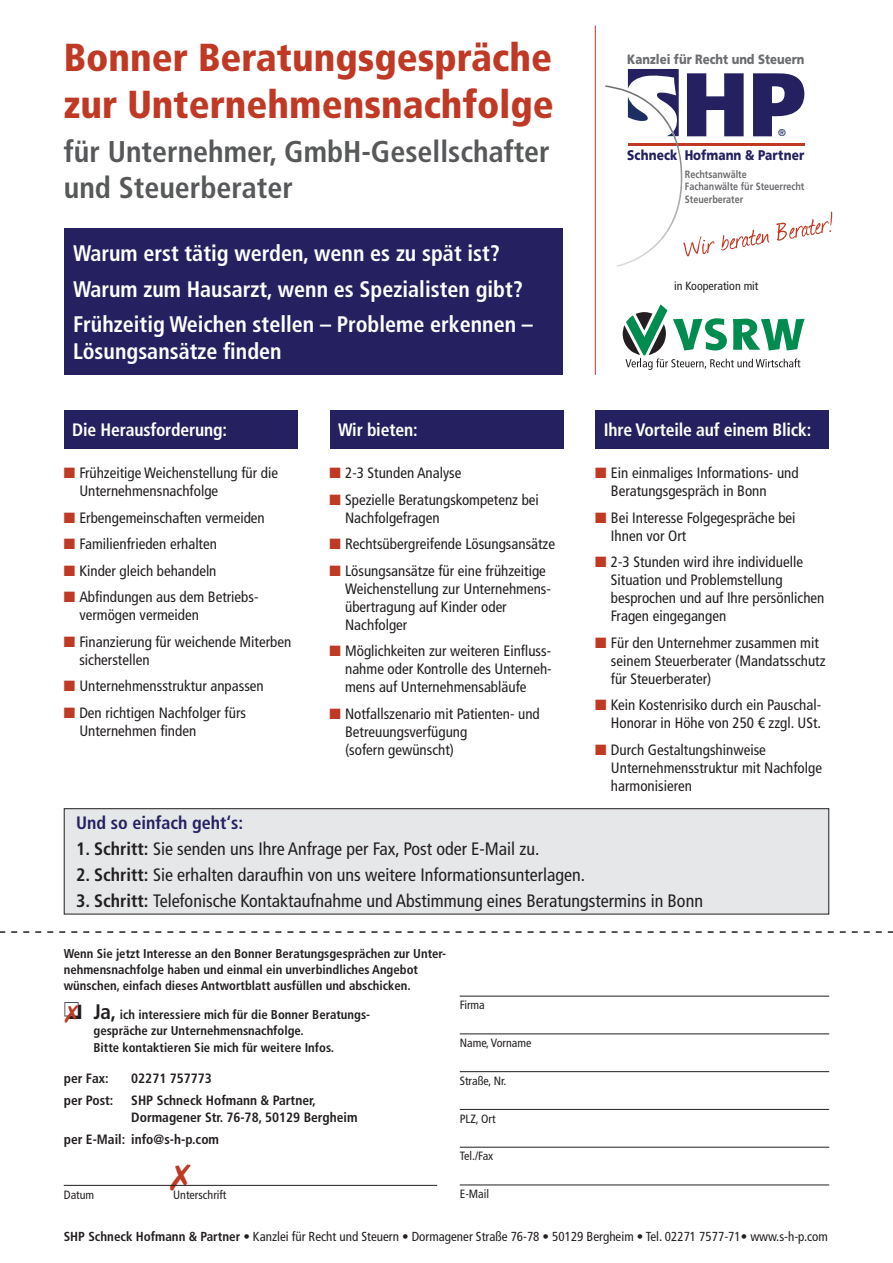
<style>
.page{position:relative;width:893px;height:1263px;background:#fff}
.page>*{position:absolute;margin:0;border:0;box-sizing:border-box;transform-origin:0 0}
.t1{font:900 condensed 39px/46.8px "Frutiger LT Std";color:#bf3924}
.t2{font:700 condensed 30px/36px "Frutiger LT Std";color:#57585a}
.t3{font:700 condensed 22.5px/27px "Frutiger LT Std";color:#fff}
.syntax01{font:condensed 18px "Frutiger LT Std";color:#231f20}
.t4{font:700 condensed 18px "Frutiger LT Std";letter-spacing:-.01em;color:#fff}
.syntax01-2{font:700 condensed 18px "Frutiger LT Std";color:#252161}
.t5{font:condensed 15px/18px "Frutiger LT Std";color:#231f20}
.t6{font:900 13.95px "Frutiger LT Std";color:#252161;scale:.85 1}
.t7{font:700 condensed 13.5px/17.4px "Frutiger LT Std";color:#231f20}
.t8{font:900 13.5px "Frutiger LT Std";color:#6c6d70;scale:.85 1}
.t9{font:condensed 13.05px "Frutiger LT Std";color:#231f20}
.t10{font:700 condensed 12.75px/16.2px "Frutiger LT Std";color:#231f20}
.t11{font:condensed 12px "Frutiger LT Std";color:#231f20}
.t12{font:700 10.5px/12.6px "Frutiger LT Std";color:#6c6d70;scale:.85 1}
.t13{font:9.9px "Frutiger LT Std";color:#1d2f62}
.s1{color:#bf3924}
.s2{font-weight:700}
.s3{font-size:21px}
</style>
<div class="page">
<hr style="left:460px;top:996px;width:369px;height:1px;background:#231f20">
<hr style="left:460px;top:1033px;width:369px;height:1px;background:#231f20">
<hr style="left:460px;top:1071px;width:369px;height:1px;background:#231f20">
<hr style="left:460px;top:1109px;width:369px;height:1px;background:#231f20">
<hr style="left:460px;top:1147px;width:369px;height:1px;background:#231f20">
<hr style="left:460px;top:1184px;width:369px;height:1px;background:#231f20">
<svg style="left:0;top:931px;width:893px;height:2px"></svg>
<hr style="left:64px;top:1185px;width:373px;height:1px;background:#231f20">
<div style="left:64px;top:410px;width:234px;height:39px;background:#252161"></div>
<div style="left:595px;top:410px;width:234px;height:39px;background:#252161"></div>
<div style="left:330px;top:410px;width:233px;height:39px;background:#252161"></div>
<div style="left:64px;top:809px;width:765px;height:105px;background:#e6e7e9"></div>
<div style="left:64px;top:808px;width:765px;height:106px;border:1px solid #231f20"></div>
<hr style="left:595px;top:26px;width:1px;height:349px;background:#bf3924">
<div style="left:64px;top:228px;width:499px;height:147px;background:#252161"></div>
<svg style="left:623px;top:304px;width:182px;height:66px"></svg>
<svg style="left:605px;top:69px;width:227px;height:198px"></svg>
<svg style="left:170px;top:1184px;width:21px;height:2px"></svg>
<p class="t1" style="left:64px;top:34px;width:491px">Bonner Beratungsgespräche zur Unternehmensnachfolge</p>
<p class="t2" style="left:64px;top:134px;width:488px">für Unternehmer, GmbH-Gesellschafter und Steuerberater</p>
<p class="t3" style="left:73px;top:240px;width:429px">Warum erst tätig werden, wenn es zu spät ist?</p>
<p class="t3" style="left:73px;top:275px;width:452px">Warum zum Hausarzt, wenn es Spezialisten gibt?</p>
<p class="t3" style="left:73px;top:311px;width:461px">Frühzeitig Weichen stellen – Probleme erkennen –<br>Lösungsansätze finden</p>
<p class="t8" style="left:627px;top:51px;width:210px">Kanzlei für Recht und Steuern</p>
<p class="t13" style="left:778px;top:127px;width:9px">®</p>
<p class="t6" style="left:627px;top:147px;width:210px">Schneck Hofmann &amp; Partner</p>
<p class="t12" style="left:685px;top:168px;width:142px">Rechtsanwälte<br>Fachanwälte für Steuerrecht<br>Steuerberater</p>
<p class="t11" style="left:674px;top:279px;width:86px">in Kooperation mit</p>
<p class="t4" style="left:72px;top:419px;width:156px">Die Herausforderung:</p>
<p class="t4" style="left:338px;top:419px;width:81px">Wir bieten:</p>
<p class="t4" style="left:604px;top:419px;width:209px">Ihre Vorteile auf einem Blick:</p>
<p class="t5" style="left:79px;top:464px;width:200px;text-indent:-16px"><span class="s1">■</span> Frühzeitige Weichenstellung für die<br>Unternehmensnachfolge</p>
<p class="t5" style="left:64px;top:508px;width:203px"><span class="s1">■</span> Erbengemeinschaften vermeiden</p>
<p class="t5" style="left:64px;top:535px;width:155px"><span class="s1">■</span> Familienfrieden erhalten</p>
<p class="t5" style="left:64px;top:561px;width:154px"><span class="s1">■</span> Kinder gleich behandeln</p>
<p class="t5" style="left:79px;top:588px;width:181px;text-indent:-16px"><span class="s1">■</span> Abfindungen aus dem Betriebs&shy;vermögen vermeiden</p>
<p class="t5" style="left:79px;top:632px;width:213px;text-indent:-16px"><span class="s1">■</span> Finanzierung für weichende Miterben sicherstellen</p>
<p class="t5" style="left:64px;top:677px;width:201px"><span class="s1">■</span> Unternehmensstruktur anpassen</p>
<p class="t5" style="left:79px;top:703px;width:168px;text-indent:-16px"><span class="s1">■</span> Den richtigen Nachfolger fürs<br>Unternehmen finden</p>
<p class="t5" style="left:330px;top:464px;width:133px"><span class="s1">■</span> 2-3 Stunden Analyse</p>
<p class="t5" style="left:345px;top:490px;width:195px;text-indent:-16px"><span class="s1">■</span> Spezielle Beratungskompetenz bei<br>Nachfolgefragen</p>
<p class="t5" style="left:330px;top:535px;width:227px"><span class="s1">■</span> Rechtsübergreifende Lösungsansätze</p>
<p class="t5" style="left:345px;top:561px;width:207px;text-indent:-16px"><span class="s1">■</span> Lösungsansätze für eine frühzeitige<br>Weichenstellung zur Unternehmens&shy;übertragung auf Kinder oder<br>Nachfolger</p>
<p class="t5" style="left:345px;top:642px;width:208px;text-align:justify;text-indent:-16px"><span class="s1">■</span> Möglichkeiten zur weiteren Einfluss&shy;nahme oder Kontrolle des Unterneh&shy;mens auf Unternehmensabläufe</p>
<p class="t5" style="left:345px;top:704px;width:196px;text-indent:-16px"><span class="s1">■</span> Notfallszenario mit Patienten- und<br>Betreuungsverfügung<br>(sofern gewünscht)</p>
<p class="t5" style="left:611px;top:464px;width:189px;text-indent:-16px"><span class="s1">■</span> Ein einmaliges Informations- und<br>Beratungsgespräch in Bonn</p>
<p class="t5" style="left:611px;top:508px;width:186px;text-indent:-16px"><span class="s1">■</span> Bei Interesse Folgegespräche bei<br>Ihnen vor Ort</p>
<p class="t5" style="left:611px;top:553px;width:215px;text-indent:-16px"><span class="s1">■</span> 2-3 Stunden wird ihre individuelle<br>Situation und Problemstellung besprochen und auf Ihre persönlichen<br>Fragen eingegangen</p>
<p class="t5" style="left:611px;top:633px;width:216px;text-indent:-16px"><span class="s1">■</span> Für den Unternehmer zusammen mit seinem Steuerberater (Mandatsschutz für Steuerberater)</p>
<p class="t5" style="left:595px;top:696px;width:227px;text-align:right"><span class="s1">■</span> Kein Kostenrisiko durch ein Pauschal-<br>Honorar in Höhe von 250 € zzgl. USt.</p>
<p class="t5" style="left:611px;top:740px;width:213px;text-indent:-16px"><span class="s1">■</span> Durch Gestaltungshinweise<br>Unternehmensstruktur mit Nachfolge harmonisieren</p>
<p class="syntax01-2" style="left:76px;top:812px;width:168px">Und so einfach geht‘s:</p>
<p class="syntax01" style="left:76px;top:838px;width:465px"><span class="s2">1. Schritt:</span> Sie senden uns Ihre Anfrage per Fax, Post oder E-Mail zu.</p>
<p class="syntax01" style="left:76px;top:864px;width:510px"><span class="s2">2. Schritt:</span> Sie erhalten daraufhin von uns weitere Informationsunterlagen.</p>
<p class="syntax01" style="left:76px;top:890px;width:628px"><span class="s2">3. Schritt:</span> Telefonische Kontaktaufnahme und Abstimmung eines Beratungstermins in Bonn</p>
<p class="t10" style="left:64px;top:945px;width:384px">Wenn Sie jetzt Interesse an den Bonner Beratungsgesprächen zur Unter&shy;nehmensnachfolge haben und einmal ein unverbindliches Angebot wünschen, einfach dieses Antwortblatt ausfüllen und abschicken.</p>
<p class="t10" style="left:94px;top:1007px;width:278px;text-indent:-30px">❏ <span class="s3">Ja,</span> ich interessiere mich für die Bonner Beratungs&shy;gespräche zur Unternehmensnachfolge.<br>Bitte kontaktieren Sie mich für weitere Infos.</p>
<p class="t7" style="left:64px;top:1070px;width:46px">per Fax:</p>
<p class="t7" style="left:131px;top:1070px;width:82px">02271 757773</p>
<p class="t7" style="left:64px;top:1091px;width:51px">per Post:</p>
<p class="t7" style="left:131px;top:1091px;width:228px">SHP Schneck Hofmann &amp; Partner,<br>Dormagener Str. 76-78, 50129 Bergheim</p>
<p class="t7" style="left:64px;top:1131px;width:157px">per E-Mail: info@s-h-p.com</p>
<p class="t11" style="left:64px;top:1187px;width:32px">Datum</p>
<p class="t11" style="left:173px;top:1187px;width:55px">Unterschrift</p>
<p class="t11" style="left:460px;top:998px;width:27px">Firma</p>
<p class="t11" style="left:460px;top:1036px;width:73px">Name, Vorname</p>
<p class="t11" style="left:460px;top:1074px;width:48px">Straße, Nr.</p>
<p class="t11" style="left:460px;top:1111px;width:37px">PLZ, Ort</p>
<p class="t11" style="left:460px;top:1149px;width:35px">Tel./Fax</p>
<p class="t11" style="left:460px;top:1187px;width:31px">E-Mail</p>
<p class="t9" style="left:64px;top:1229px;width:766px"><span class="s2">SHP Schneck Hofmann &amp; Partner</span> • Kanzlei für Recht und Steuern • Dormagener Straße 76-78 • 50129 Bergheim • Tel. 02271 7577-71• www.s-h-p.com</p>
</div>
